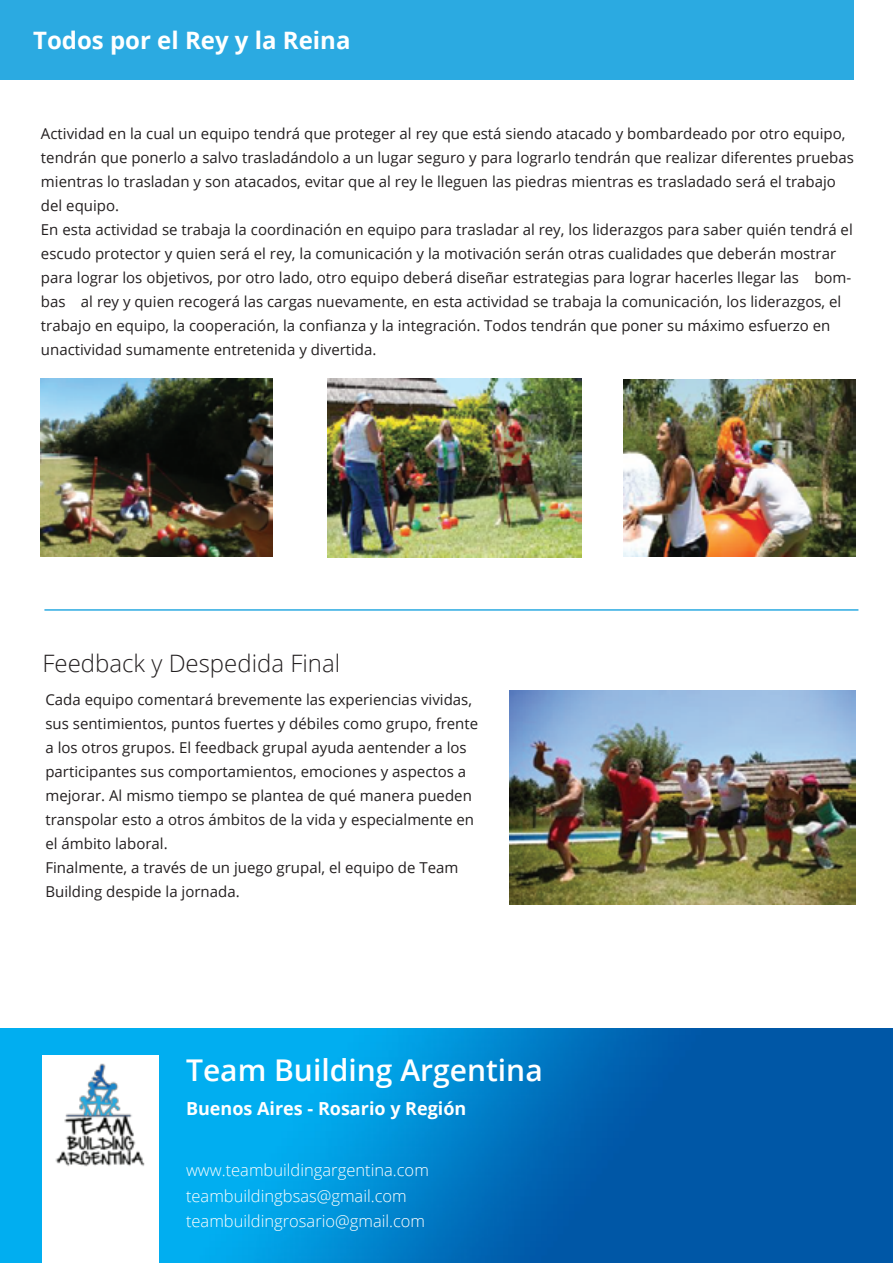
<style>
.page{position:relative;width:893px;height:1263px;background:#fff}
.page>*{position:absolute;margin:0;border:0;box-sizing:border-box;transform-origin:0 0}
.t1{font:600 30px "Open Sans";color:#fff}
.t2{font:300 24px "Open Sans";color:#231f20}
.t3{font:700 24px "Open Sans";color:#fff}
.t4{font:700 18px "Open Sans";color:#fff}
.t5{font:300 16.5px/25.5px "Open Sans";color:#fff}
.t6{font:15px/24px "Open Sans";color:#231f20}
</style>
<div class="page">
<div style="left:0;top:0;width:853px;height:79px;background:#2baae1"></div>
<img style="left:41px;top:379px;width:231px;height:178px">
<img style="left:327px;top:379px;width:255px;height:178px">
<img style="left:623px;top:379px;width:232px;height:177px">
<hr style="left:44px;top:609px;width:814px;height:2px;background:#2baae1">
<img style="left:509px;top:691px;width:346px;height:213px">
<img style="left:0;top:1029px;width:893px;height:234px">
<div style="left:42px;top:1055px;width:116px;height:208px;background:#fff"></div>
<img style="left:55px;top:1063px;width:90px;height:104px">
<h2 class="t3" style="left:33px;top:24px;width:319px">Todos por el Rey y la Reina</h2>
<p class="t6" style="left:41px;top:122px;width:814px">Actividad en la cual un equipo tendrá que proteger al rey que está siendo atacado y bombardeado por otro equipo, tendrán que ponerlo a salvo trasladándolo a un lugar seguro y para lograrlo tendrán que realizar diferentes pruebas mientras lo trasladan y son atacados, evitar que al rey le lleguen las piedras mientras es trasladado será el trabajo del equipo.<br>En esta actividad se trabaja la coordinación en equipo para trasladar al rey, los liderazgos para saber quién tendrá el escudo protector y quien será el rey, la comunicación y la motivación serán otras cualidades que deberán mostrar para lograr los objetivos, por otro lado, otro equipo deberá diseñar estrategias para lograr hacerles llegar las bom&shy;bas al rey y quien recogerá las cargas nuevamente, en esta actividad se trabaja la comunicación, los liderazgos, el trabajo en equipo, la cooperación, la confianza y la integración. Todos tendrán que poner su máximo esfuerzo en unactividad sumamente entretenida y divertida.</p>
<h2 class="t2" style="left:42px;top:647px;width:299px">Feedback y Despedida Final</h2>
<p class="t6" style="left:45px;top:687px;width:434px">Cada equipo comentará brevemente las experiencias vividas, sus sentimientos, puntos fuertes y débiles como grupo, frente a los otros grupos. El feedback grupal ayuda aentender a los participantes sus comportamientos, emociones y aspectos a mejorar. Al mismo tiempo se plantea de qué manera pueden transpolar esto a otros ámbitos de la vida y especialmente en el ámbito laboral.<br>Finalmente, a través de un juego grupal, el equipo de Team Building despide la jornada.</p>
<h1 class="t1" style="left:186px;top:1049px;width:358px">Team Building Argentina</h1>
<p class="t4" style="left:186px;top:1095px;width:282px">Buenos Aires - Rosario y Región</p>
<p class="t5" style="left:186px;top:1157px;width:244px">www.teambuildingargentina.com teambuildingbsas@gmail.com teambuildingrosario@gmail.com</p>
</div>
